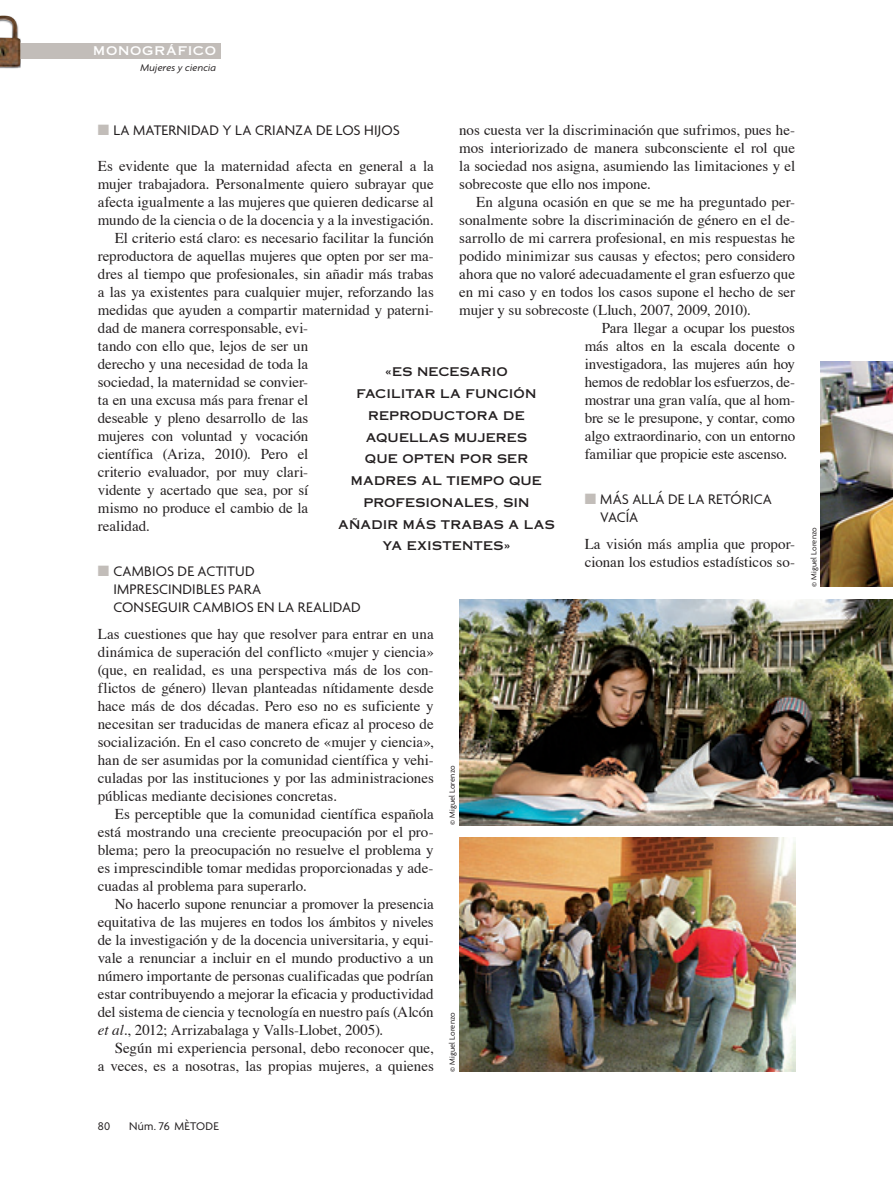
<style>
.page{position:relative;width:893px;height:1191px;background:#fff}
.page>*{position:absolute;margin:0;border:0;box-sizing:border-box;transform-origin:0 0}
.t1{font:15px/18px "Times";letter-spacing:-.005em;color:#231f20;text-align:justify}
.t2{font:15px/18px "Agenda";letter-spacing:.01em;color:#231f20}
.t3{font:12px/21.8px "Copperplate Thirty One AB";letter-spacing:.01em;color:#231f20;text-align:center}
.t4{font:12px "Agenda";letter-spacing:.025em;color:#231f20}
.t5{font:12px "Copperplate Thirty One AB";letter-spacing:.06em;color:#fff}
.t6{font:italic 10.5px "Agenda";letter-spacing:.015em;color:#231f20}
.t7{font:8.25px "Agenda";letter-spacing:.02em;color:#231f20}
.s1{color:#c2bdb9}
.s2{font-style:italic}
</style>
<div class="page">
<img style="left:459px;top:838px;width:336px;height:233px">
<img style="left:821px;top:361px;width:72px;height:226px">
<img style="left:459px;top:600px;width:434px;height:225px">
<div style="left:0;top:43px;width:220px;height:15px;background:#c2bdb9"></div>
<img style="left:0;top:38px;width:21px;height:30px">
<img style="left:20px;top:43px;width:1px;height:15px">
<img style="left:0;top:16px;width:20px;height:51px">
<p class="t5" style="left:93px;top:44px;width:124px">MONOGRÁFICO</p>
<p class="t6" style="left:141px;top:63px;width:77px">Mujeres y ciencia</p>
<p class="t2" style="left:98px;top:122px;width:303px"><span class="s1">■</span> LA MATERNIDAD Y LA CRIANZA DE LOS HIJOS</p>
<p class="t1" style="left:98px;top:158px;width:337px">Es evidente que la maternidad afecta en general a la</p>
<p class="t1" style="left:98px;top:176px;width:337px">mujer trabajadora. Personalmente quiero subrayar que</p>
<p class="t1" style="left:98px;top:194px;width:337px">afecta igualmente a las mujeres que quieren dedicarse al</p>
<p class="t1" style="left:98px;top:212px;width:338px">mundo de la ciencia o de la docencia y a la investigación.</p>
<p class="t1" style="left:115px;top:230px;width:321px">El criterio está claro: es necesario facilitar la función</p>
<p class="t1" style="left:98px;top:248px;width:337px">reproductora de aquellas mujeres que opten por ser ma-</p>
<p class="t1" style="left:98px;top:266px;width:337px">dres al tiempo que profesionales, sin añadir más trabas</p>
<p class="t1" style="left:98px;top:284px;width:338px">a las ya existentes para cualquier mujer, reforzando las</p>
<p class="t1" style="left:98px;top:302px;width:338px">medidas que ayuden a compartir maternidad y paterni-</p>
<p class="t1" style="left:98px;top:320px;width:212px">dad de manera corresponsable, evi-</p>
<p class="t1" style="left:98px;top:338px;width:212px">tando con ello que, lejos de ser un</p>
<p class="t1" style="left:98px;top:356px;width:212px">derecho y una necesidad de toda la</p>
<p class="t1" style="left:98px;top:374px;width:212px">sociedad, la maternidad se convier-</p>
<p class="t1" style="left:98px;top:392px;width:212px">ta en una excusa más para frenar el</p>
<p class="t1" style="left:98px;top:410px;width:212px">deseable y pleno desarrollo de las</p>
<p class="t1" style="left:98px;top:428px;width:212px">mujeres con voluntad y vocación</p>
<p class="t1" style="left:98px;top:446px;width:212px">científica (Ariza, 2010). Pero el</p>
<p class="t1" style="left:98px;top:464px;width:212px">criterio evaluador, por muy clari-</p>
<p class="t1" style="left:98px;top:482px;width:212px">vidente y acertado que sea, por sí</p>
<p class="t1" style="left:98px;top:500px;width:212px">mismo no produce el cambio de la</p>
<p class="t1" style="left:98px;top:518px;width:54px">realidad.</p>
<p class="t2" style="left:113px;top:563px;width:249px;text-indent:-16px"><span class="s1">■</span> CAMBIOS DE ACTITUD<br>IMPRESCINDIBLES PARA<br>CONSEGUIR CAMBIOS EN LA REALIDAD</p>
<p class="t1" style="left:98px;top:626px;width:338px">Las cuestiones que hay que resolver para entrar en una dinámica de superación del conflicto «mujer y ciencia» (que, en realidad, es una perspectiva más de los con&shy;flictos de género) llevan planteadas nítidamente desde hace más de dos décadas. Pero eso no es suficiente y necesitan ser traducidas de manera eficaz al proceso de socialización. En el caso concreto de «mujer y ciencia», han de ser asumidas por la comunidad científica y vehi&shy;culadas por las instituciones y por las administraciones públicas mediante decisiones concretas.</p>
<p class="t1" style="left:98px;top:806px;width:338px;text-indent:17px">Es perceptible que la comunidad científica española está mostrando una creciente preocupación por el pro&shy;blema; pero la preocupación no resuelve el problema y es imprescindible tomar medidas proporcionadas y ade&shy;cuadas al problema para superarlo.</p>
<p class="t1" style="left:98px;top:896px;width:338px;text-indent:17px">No hacerlo supone renunciar a promover la presencia equitativa de las mujeres en todos los ámbitos y niveles de la investigación y de la docencia universitaria, y equi&shy;vale a renunciar a incluir en el mundo productivo a un número importante de personas cualificadas que podrían estar contribuyendo a mejorar la eficacia y productividad del sistema de ciencia y tecnología en nuestro país (Alcón <span class="s2">et al.</span>, 2012; Arrizabalaga y Valls-Llobet, 2005).</p>
<p class="t1" style="left:98px;top:1040px;width:338px;text-align:right">Según mi experiencia personal, debo reconocer que,<br>a veces, es a nosotras, las propias mujeres, a quienes</p>
<p class="t1" style="left:459px;top:122px;width:337px">nos cuesta ver la discriminación que sufrimos, pues he&shy;mos interiorizado de manera subconsciente el rol que la sociedad nos asigna, asumiendo las limitaciones y el sobrecoste que ello nos impone.</p>
<p class="t1" style="left:476px;top:194px;width:320px">En alguna ocasión en que se me ha preguntado per-</p>
<p class="t1" style="left:459px;top:212px;width:337px">sonalmente sobre la discriminación de género en el de-</p>
<p class="t1" style="left:459px;top:230px;width:337px">sarrollo de mi carrera profesional, en mis respuestas he</p>
<p class="t1" style="left:459px;top:248px;width:337px">podido minimizar sus causas y efectos; pero considero</p>
<p class="t1" style="left:459px;top:266px;width:337px">ahora que no valoré adecuadamente el gran esfuerzo que</p>
<p class="t1" style="left:459px;top:284px;width:338px">en mi caso y en todos los casos supone el hecho de ser</p>
<p class="t1" style="left:459px;top:302px;width:293px">mujer y su sobrecoste (Lluch, 2007, 2009, 2010).</p>
<p class="t1" style="left:602px;top:320px;width:195px">Para llegar a ocupar los puestos</p>
<p class="t1" style="left:585px;top:338px;width:212px">más altos en la escala docente o</p>
<p class="t1" style="left:585px;top:356px;width:212px">investigadora, las mujeres aún hoy</p>
<p class="t1" style="left:585px;top:374px;width:212px">hemos de redoblar los esfuerzos, de-</p>
<p class="t1" style="left:585px;top:392px;width:212px">mostrar una gran valía, que al hom-</p>
<p class="t1" style="left:585px;top:410px;width:212px">bre se le presupone, y contar, como</p>
<p class="t1" style="left:585px;top:428px;width:212px">algo extraordinario, con un entorno</p>
<p class="t1" style="left:585px;top:446px;width:204px">familiar que propicie este ascenso.</p>
<p class="t2" style="left:600px;top:491px;width:173px;text-indent:-16px"><span class="s1">■</span> MÁS ALLÁ DE LA RETÓRICA<br>VACÍA</p>
<p class="t1" style="left:585px;top:536px;width:212px">La visión más amplia que propor&shy;cionan los estudios estadísticos so-</p>
<p class="t3" style="left:338px;top:361px;width:218px">«ES NECESARIO<br>FACILITAR LA FUNCIÓN<br>REPRODUCTORA DE<br>AQUELLAS MUJERES<br>QUE OPTEN POR SER<br>MADRES AL TIEMPO QUE<br>PROFESIONALES, SIN<br>AÑADIR MÁS TRABAS A LAS<br>YA EXISTENTES»</p>
<p class="t7" style="left:449px;top:825px;width:61px;rotate:-90deg">© Miguel Lorenzo</p>
<p class="t7" style="left:449px;top:1071px;width:61px;rotate:-90deg">© Miguel Lorenzo</p>
<p class="t7" style="left:810px;top:587px;width:61px;rotate:-90deg">© Miguel Lorenzo</p>
<p class="t4" style="left:98px;top:1121px;width:14px">80</p>
<p class="t4" style="left:129px;top:1121px;width:91px">Núm. 76 MÈTODE</p>
</div>
